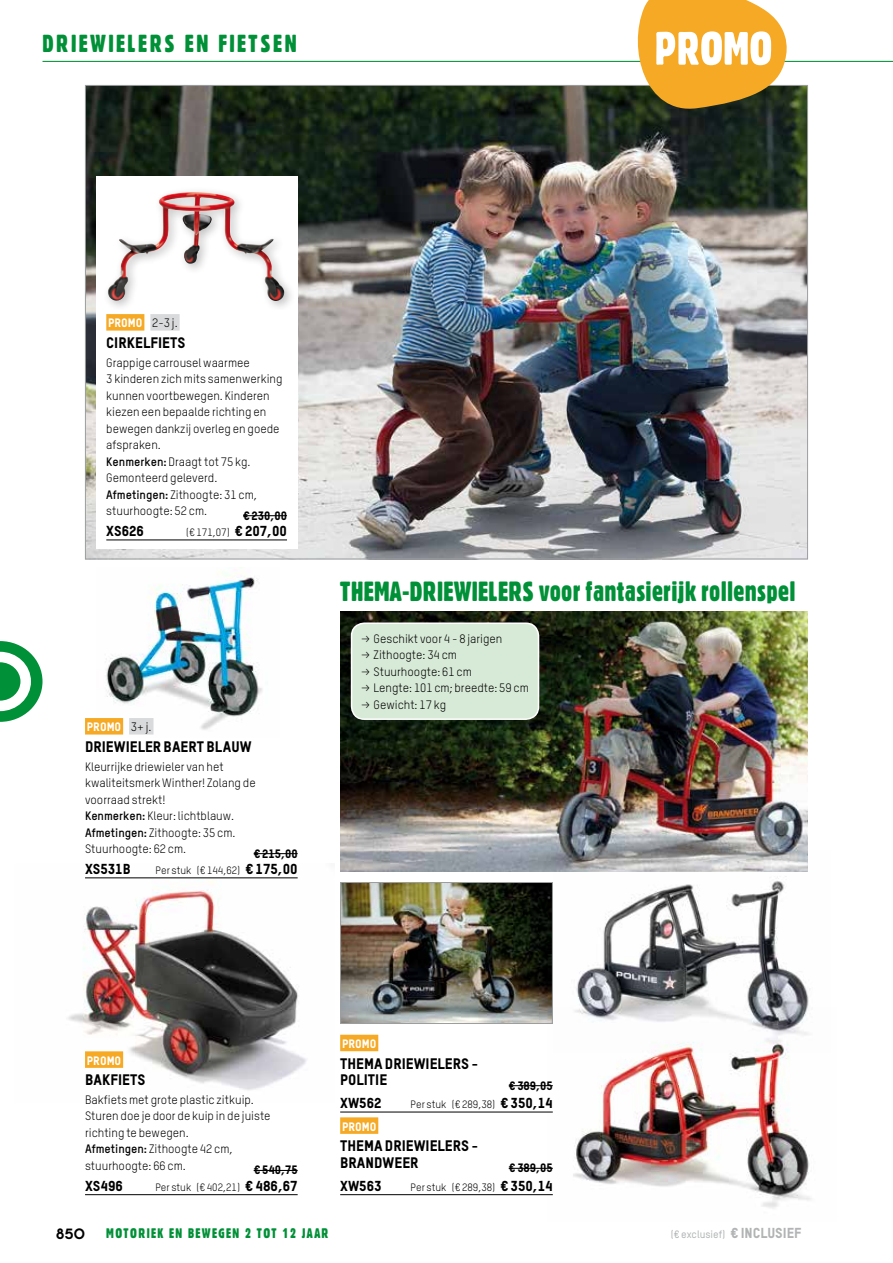
<style>
.page{position:relative;width:893px;height:1263px;background:#fff}
.page>*{position:absolute;margin:0;border:0;box-sizing:border-box;transform-origin:0 0}
.t1{font:27px "Gothic 821 Condensed BT";letter-spacing:.01em;color:#009037}
.t2{font:24px "Gothic 821 Condensed BT";letter-spacing:.1em;color:#009037}
.t3{font:15px/16.5px "TSTAR Headline";color:#000}
.t4{font:15px "Chalet Tokyo";color:#000}
.t5{font:14.25px "TSTAR Headline";color:#000}
.t6{font:13.5px "Gothic 821 Condensed BT";letter-spacing:.1em;color:#009037}
.t7{font:12px/16.5px "TSTAR";color:#000}
.t8{font:12px "TSTAR Headline";color:#000}
.t9{font:12px "TSTAR Headline";color:#fff}
.t10{font:10.5px "TSTAR";color:#000}
.t11{font:500 10.5px "TSTAR";color:#b1b3b4}
.s1{font-family:"TSTAR";color:#000}
.s2{font-weight:700}
.s3{font-family:"TSTAR Headline";font-size:14.25px}
.s4{font-family:"TSTAR Headline";font-weight:400;font-size:14.25px}
</style>
<div class="page">
<svg style="left:0;top:641px;width:43px;height:81px"></svg>
<hr style="left:43px;top:61px;width:850px;height:1px;background:#009037">
<img style="left:87px;top:87px;width:719px;height:470px">
<div style="left:96px;top:307px;width:202px;height:242px;background:#fff"></div>
<div style="left:106px;top:314px;width:38px;height:17px;background:#f6a924"></div>
<div style="left:150px;top:314px;width:30px;height:17px;background:#d9dadb"></div>
<hr style="left:106px;top:540px;width:181px;height:1px;background:#000">
<hr style="left:243px;top:515px;width:44px;height:1px;background:#000">
<div style="left:96px;top:176px;width:202px;height:133px;background:#fff"></div>
<div style="left:102px;top:186px;width:194px;height:123px;background:#000;opacity:.25"></div>
<img style="left:108px;top:193px;width:158px;height:108px">
<img style="left:96px;top:572px;width:167px;height:163px">
<img style="left:342px;top:884px;width:209px;height:138px">
<div style="left:340px;top:882px;width:213px;height:142px;border:1px solid #9c9e9f"></div>
<img style="left:553px;top:871px;width:256px;height:137px">
<img style="left:550px;top:612px;width:258px;height:259px">
<img style="left:340px;top:612px;width:210px;height:259px">
<img style="left:548px;top:1008px;width:263px;height:201px">
<img style="left:68px;top:878px;width:239px;height:212px">
<div style="left:85px;top:718px;width:38px;height:16px;background:#f6a924"></div>
<div style="left:129px;top:718px;width:24px;height:16px;background:#d9dadb"></div>
<hr style="left:85px;top:877px;width:213px;height:1px;background:#000">
<hr style="left:254px;top:853px;width:44px;height:1px;background:#000">
<div style="left:85px;top:1051px;width:38px;height:17px;background:#f6a924"></div>
<hr style="left:85px;top:1194px;width:213px;height:1px;background:#000">
<hr style="left:254px;top:1170px;width:44px;height:1px;background:#000">
<div style="left:352px;top:623px;width:186px;height:96px;background:#d7ead7;border-radius:13px"></div>
<div style="left:351px;top:622px;width:188px;height:98px;border:2px solid #fff;border-radius:13px"></div>
<div style="left:340px;top:1035px;width:38px;height:16px;background:#f6a924"></div>
<hr style="left:340px;top:1112px;width:213px;height:1px;background:#000">
<div style="left:340px;top:1117px;width:38px;height:17px;background:#f6a924"></div>
<hr style="left:340px;top:1194px;width:213px;height:1px;background:#000">
<hr style="left:509px;top:1085px;width:44px;height:1px;background:#000">
<hr style="left:509px;top:1168px;width:44px;height:1px;background:#000">
<svg style="left:638px;top:0;width:149px;height:109px"></svg>
<h2 class="t2" style="left:43px;top:29px;width:256px">DRIEWIELERS EN FIETSEN</h2>
<p class="t9" style="left:108px;top:316px;width:71px">PROMO <span class="s1">2-3 j.</span></p>
<p class="t3" style="left:106px;top:334px;width:81px">CIRKELFIETS</p>
<p class="t7" style="left:106px;top:354px;width:178px">Grappige carrousel waarmee<br>3 kinderen zich mits samenwerking kunnen voortbewegen. Kinderen kiezen een bepaalde richting en bewegen dankzij overleg en goede afspraken.<br><span class="s2">Kenmerken:</span> Draagt tot 75 kg.<br>Gemonteerd geleverd.<br><span class="s2">Afmetingen:</span> Zithoogte: 31 cm, stuurhoogte: 52 cm.</p>
<p class="t8" style="left:243px;top:508px;width:45px">€ 230,00</p>
<p class="t5" style="left:106px;top:522px;width:39px">XS626</p>
<p class="t10" style="left:186px;top:526px;width:102px">(€ 171,07) <span class="s3">€ 207,00</span></p>
<p class="t9" style="left:87px;top:719px;width:66px">PROMO <span class="s1">3+ j.</span></p>
<p class="t3" style="left:85px;top:738px;width:168px">DRIEWIELER BAERT BLAUW</p>
<p class="t7" style="left:85px;top:758px;width:172px">Kleurrijke driewieler van het kwaliteitsmerk Winther! Zolang de voorraad strekt!<br><span class="s2">Kenmerken:</span> Kleur: lichtblauw.<br><span class="s2">Afmetingen:</span> Zithoogte: 35 cm.<br>Stuurhoogte: 62 cm.</p>
<p class="t8" style="left:254px;top:846px;width:45px">€ 215,00</p>
<p class="t5" style="left:85px;top:860px;width:47px">XS531B</p>
<p class="t10" style="left:156px;top:864px;width:144px">Per stuk (€ 144,62) <span class="s3">€ 175,00</span></p>
<h1 class="t1" style="left:340px;top:575px;width:457px">THEMA-DRIEWIELERS voor fantasierijk rollenspel</h1>
<p class="t7" style="left:374px;top:630px;width:157px">Geschikt voor 4 - 8 jarigen<br>Zithoogte: 34 cm<br>Stuurhoogte: 61 cm<br>Lengte: 101 cm; breedte: 59 cm<br>Gewicht: 17 kg</p>
<p class="t9" style="left:87px;top:1053px;width:36px">PROMO</p>
<p class="t3" style="left:85px;top:1071px;width:62px">BAKFIETS</p>
<p class="t7" style="left:85px;top:1091px;width:187px">Bakfiets met grote plastic zitkuip.<br>Sturen doe je door de kuip in de juiste richting te bewegen.<br><span class="s2">Afmetingen:</span> Zithoogte 42 cm, stuurhoogte: 66 cm.</p>
<p class="t8" style="left:254px;top:1163px;width:45px">€ 540,75</p>
<p class="t5" style="left:85px;top:1177px;width:39px">XS496</p>
<p class="t10" style="left:155px;top:1180px;width:144px">Per stuk (€ 402,21) <span class="s3">€ 486,67</span></p>
<p class="t9" style="left:342px;top:1036px;width:36px">PROMO</p>
<p class="t3" style="left:340px;top:1055px;width:140px">THEMA DRIEWIELERS -<br>POLITIE</p>
<p class="t8" style="left:509px;top:1078px;width:46px">€ 389,05</p>
<p class="t5" style="left:340px;top:1094px;width:43px">XW562</p>
<p class="t10" style="left:411px;top:1098px;width:144px">Per stuk (€ 289,38) <span class="s3">€ 350,14</span></p>
<p class="t9" style="left:342px;top:1119px;width:36px">PROMO</p>
<p class="t3" style="left:340px;top:1137px;width:140px">THEMA DRIEWIELERS -<br>BRANDWEER</p>
<p class="t8" style="left:509px;top:1160px;width:46px">€ 389,05</p>
<p class="t5" style="left:340px;top:1177px;width:43px">XW563</p>
<p class="t10" style="left:411px;top:1180px;width:144px">Per stuk (€ 289,38) <span class="s3">€ 350,14</span></p>
<p class="t4" style="left:56px;top:1224px;width:30px">850</p>
<p class="t6" style="left:106px;top:1225px;width:224px">MOTORIEK EN BEWEGEN 2 TOT 12 JAAR</p>
<p class="t11" style="left:671px;top:1228px;width:132px">(€ exclusief) <span class="s4">€ INCLUSIEF</span></p>
</div>
